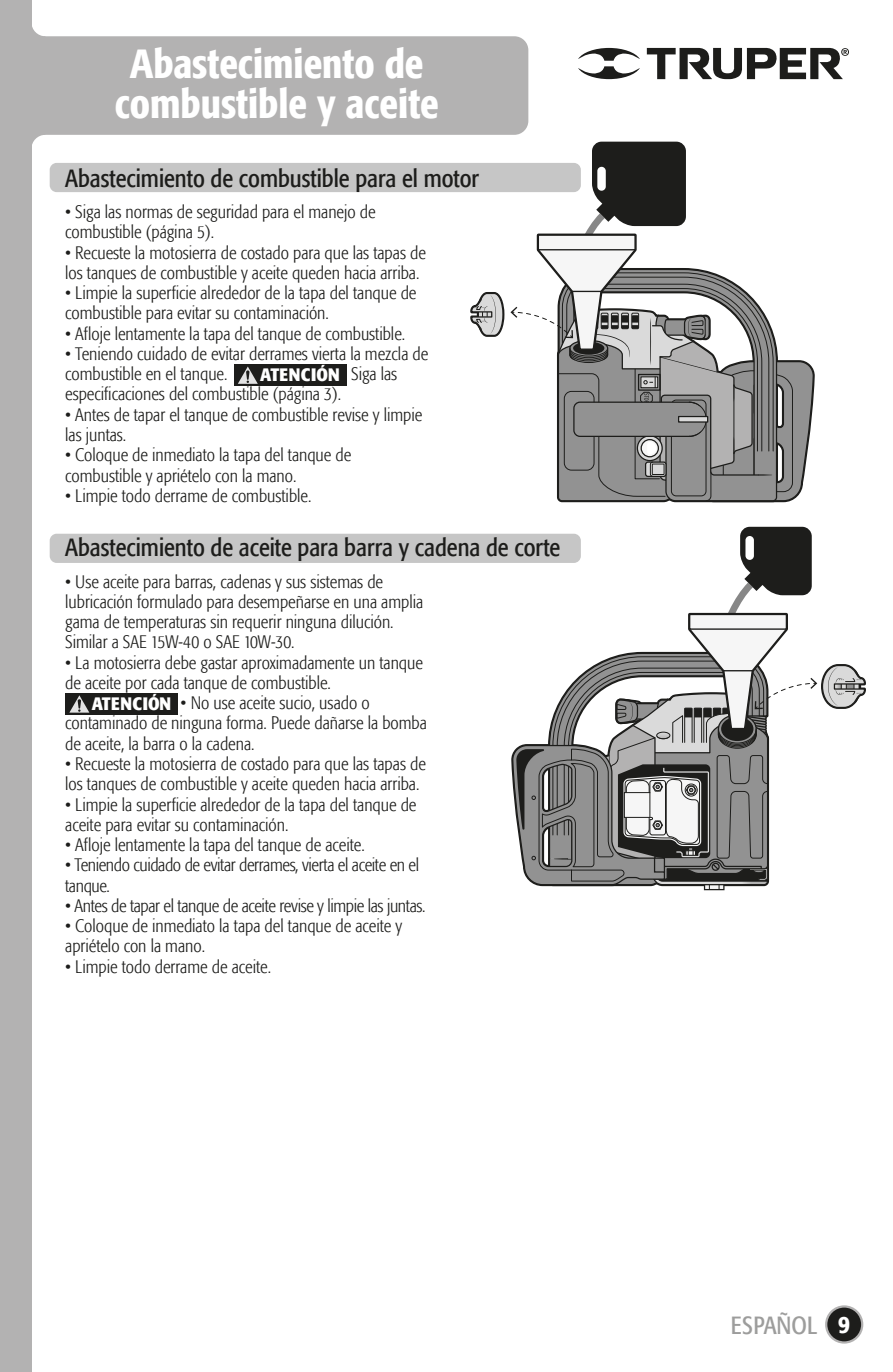
<style>
.page{position:relative;width:893px;height:1372px;background:#fff}
.page>*{position:absolute;margin:0;border:0;box-sizing:border-box;transform-origin:0 0}
.t1{font:500 condensed 40.5px/40.5px "Formata";color:#fff;text-align:center}
.t2{font:condensed 24.75px "Formata";color:#1d1d1b}
.t3{font:condensed 24.75px "Formata";color:#9d9d9c}
.t4{font:500 condensed 24.75px "Formata";color:#fff}
.t5{font:300 condensed 18px/20.2px "Formata";color:#1d1d1b}
.t6{font:300 condensed 18px/20.2px "Formata";letter-spacing:-.02em;color:#1d1d1b}
.t7{font:700 condensed 18px "Formata";letter-spacing:.01em;color:#fff}
</style>
<div class="page">
<div style="left:0;top:0;width:31px;height:1371px;background:#b3b2b2"></div>
<div style="left:31px;top:36px;width:497px;height:99px;background:#b3b2b2;border-radius:14px"></div>
<svg style="left:31px;top:22px;width:12px;height:127px"></svg>
<div style="left:50px;top:163px;width:531px;height:29px;background:#c6c6c6;border-radius:7px"></div>
<div style="left:50px;top:533px;width:531px;height:30px;background:#c6c6c6;border-radius:7px"></div>
<svg style="left:470px;top:142px;width:343px;height:361px"></svg>
<div style="left:704px;top:879px;width:20px;height:11px;background:#1d1d1b"></div>
<svg style="left:510px;top:527px;width:356px;height:362px"></svg>
<div style="left:826px;top:1306px;width:36px;height:36px;background:#1d1d1b;border-radius:50%"></div>
<div style="left:825px;top:1305px;width:38px;height:38px;border:2px solid #b3b2b2;border-radius:50%"></div>
<svg style="left:578px;top:48px;width:271px;height:31px"></svg>
<div style="left:65px;top:693px;width:113px;height:21px;background:#1d1d1b"></div>
<svg style="left:69px;top:695px;width:21px;height:18px"></svg>
<div style="left:234px;top:364px;width:112px;height:21px;background:#1d1d1b"></div>
<svg style="left:238px;top:366px;width:20px;height:18px"></svg>
<h1 class="t1" style="left:115px;top:43px;width:325px">Abastecimiento de combustible y aceite</h1>
<h2 class="t2" style="left:65px;top:163px;width:416px">Abastecimiento de combustible para el motor</h2>
<p class="t5" style="left:65px;top:202px;width:312px">• Siga las normas de seguridad para el manejo de combustible (página 5).</p>
<p class="t5" style="left:65px;top:242px;width:362px">• Recueste la motosierra de costado para que las tapas de los tanques de combustible y aceite queden hacia arriba.</p>
<p class="t5" style="left:65px;top:283px;width:353px">• Limpie la superficie alrededor de la tapa del tanque de combustible para evitar su contaminación.</p>
<p class="t5" style="left:65px;top:323px;width:341px">• Afloje lentamente la tapa del tanque de combustible.</p>
<p class="t5" style="left:65px;top:344px;width:365px">• Teniendo cuidado de evitar derrames vierta la mezcla de combustible en el tanque.</p>
<p class="t7" style="left:260px;top:363px;width:81px">ATENCIÓN</p>
<p class="t5" style="left:351px;top:364px;width:48px">Siga las</p>
<p class="t5" style="left:65px;top:384px;width:277px">especificaciones del combustible (página 3).</p>
<p class="t5" style="left:65px;top:404px;width:359px">• Antes de tapar el tanque de combustible revise y limpie las juntas.</p>
<p class="t5" style="left:65px;top:445px;width:288px">• Coloque de inmediato la tapa del tanque de combustible y apriételo con la mano.</p>
<p class="t5" style="left:65px;top:485px;width:248px">• Limpie todo derrame de combustible.</p>
<h2 class="t2" style="left:65px;top:533px;width:497px">Abastecimiento de aceite para barra y cadena de corte</h2>
<p class="t5" style="left:65px;top:571px;width:359px">• Use aceite para barras, cadenas y sus sistemas de lubricación formulado para desempeñarse en una amplia gama de temperaturas sin requerir ninguna dilución.<br>Similar a SAE 15W-40 o SAE 10W-30.</p>
<p class="t5" style="left:65px;top:652px;width:359px">• La motosierra debe gastar aproximadamente un tanque de aceite por cada tanque de combustible.</p>
<p class="t5" style="left:65px;top:693px;width:363px;text-indent:115px">• No use aceite sucio, usado o contaminado de ninguna forma. Puede dañarse la bomba de aceite, la barra o la cadena.</p>
<p class="t5" style="left:65px;top:753px;width:362px">• Recueste la motosierra de costado para que las tapas de los tanques de combustible y aceite queden hacia arriba.</p>
<p class="t5" style="left:65px;top:794px;width:353px">• Limpie la superficie alrededor de la tapa del tanque de aceite para evitar su contaminación.</p>
<p class="t5" style="left:65px;top:834px;width:301px">• Afloje lentamente la tapa del tanque de aceite.</p>
<p class="t6" style="left:65px;top:855px;width:355px">• Teniendo cuidado de evitar derrames, vierta el aceite en el tanque.</p>
<p class="t6" style="left:65px;top:895px;width:362px">• Antes de tapar el tanque de aceite revise y limpie las juntas.</p>
<p class="t5" style="left:65px;top:915px;width:338px">• Coloque de inmediato la tapa del tanque de aceite y apriételo con la mano.</p>
<p class="t5" style="left:65px;top:956px;width:207px">• Limpie todo derrame de aceite.</p>
<p class="t7" style="left:92px;top:692px;width:81px">ATENCIÓN</p>
<h2 class="t3" style="left:731px;top:1310px;width:88px">ESPAÑOL</h2>
<h2 class="t4" style="left:838px;top:1309px;width:13px">9</h2>
</div>
